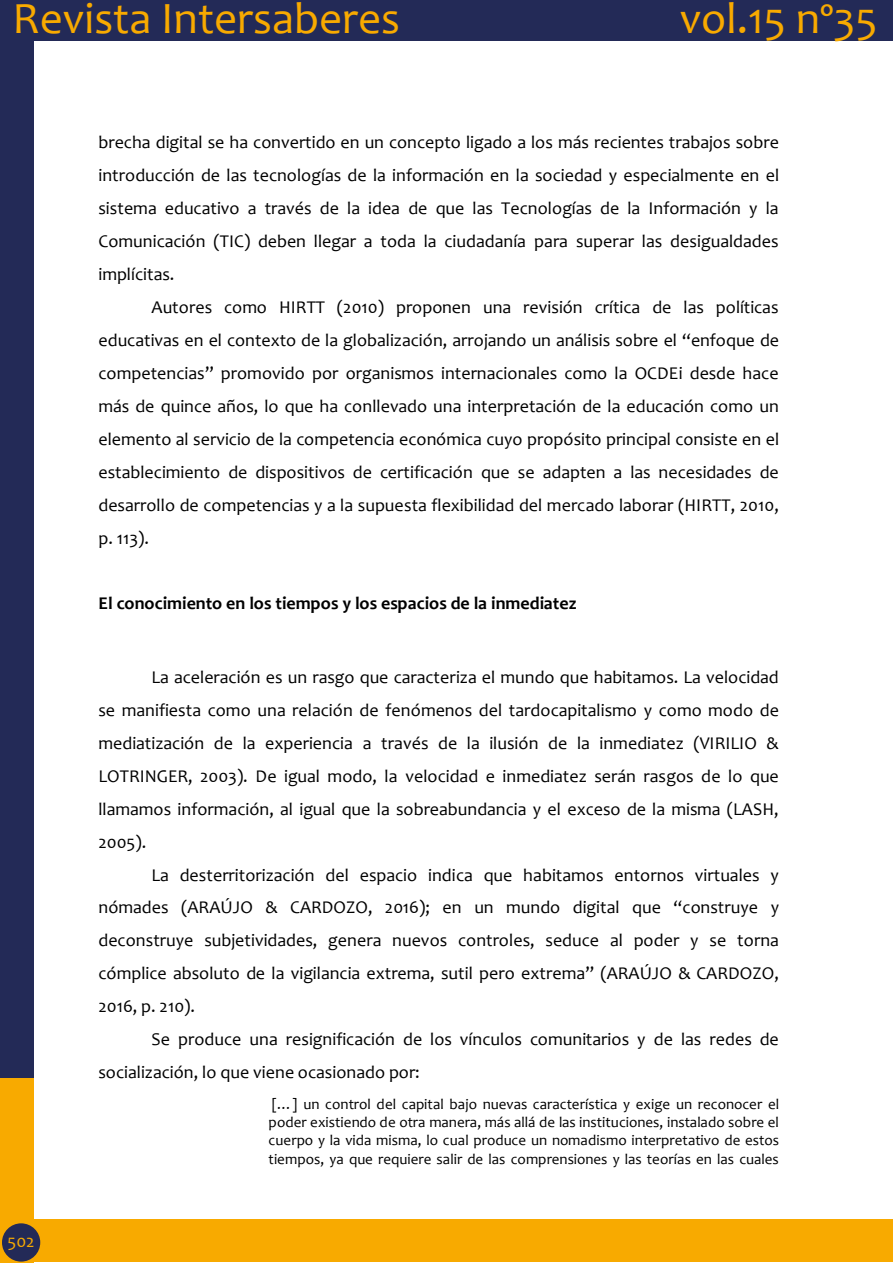
<style>
.page{position:relative;width:893px;height:1263px;background:#fff}
.page>*{position:absolute;margin:0;border:0;box-sizing:border-box;transform-origin:0 0}
.t1{font:45px "Candara";color:#f8aa00}
.t2{font:18px/33px "Candara";color:#000;text-align:justify}
.t3{font:700 18px "Candara";letter-spacing:.005em;color:#000}
.t4{font:18px "Candara";color:#f8aa00}
.t5{font:15px/18.3px "Candara";color:#000;text-align:justify}
</style>
<div class="page">
<div style="left:0;top:0;width:33px;height:1081px;background:#232a57"></div>
<div style="left:0;top:0;width:893px;height:41px;background:#232a57"></div>
<div style="left:0;top:1078px;width:33px;height:185px;background:#f8aa00"></div>
<div style="left:21px;top:1219px;width:872px;height:43px;background:#f8aa00"></div>
<div style="left:2px;top:1223px;width:38px;height:38px;background:#232a57;border-radius:50%"></div>
<h1 class="t1" style="left:13px;top:-9px;width:389px">Revista Intersaberes</h1>
<h1 class="t1" style="left:680px;top:-9px;width:199px">vol.15 nº35</h1>
<p class="t2" style="left:98px;top:126px;width:682px">brecha digital se ha convertido en un concepto ligado a los más recientes trabajos sobre introducción de las tecnologías de la información en la sociedad y especialmente en el sistema educativo a través de la idea de que las Tecnologías de la Información y la Comunicación (TIC) deben llegar a toda la ciudadanía para superar las desigualdades implícitas.</p>
<p class="t2" style="left:98px;top:290px;width:682px;text-indent:53px">Autores como HIRTT (2010) proponen una revisión crítica de las políticas educativas en el contexto de la globalización, arrojando un análisis sobre el “enfoque de competencias” promovido por organismos internacionales como la OCDEi desde hace más de quince años, lo que ha conllevado una interpretación de la educación como un elemento al servicio de la competencia económica cuyo propósito principal consiste en el establecimiento de dispositivos de certificación que se adapten a las necesidades de desarrollo de competencias y a la supuesta flexibilidad del mercado laborar (HIRTT, 2010, p. 113).</p>
<p class="t3" style="left:98px;top:592px;width:480px">El conocimiento en los tiempos y los espacios de la inmediatez</p>
<p class="t4" style="left:8px;top:1229px;width:29px">502</p>
<p class="t2" style="left:98px;top:660px;width:682px;text-indent:53px">La aceleración es un rasgo que caracteriza el mundo que habitamos. La velocidad se manifiesta como una relación de fenómenos del tardocapitalismo y como modo de mediatización de la experiencia a través de la ilusión de la inmediatez (VIRILIO &amp; LOTRINGER, 2003). De igual modo, la velocidad e inmediatez serán rasgos de lo que llamamos información, al igual que la sobreabundancia y el exceso de la misma (LASH, 2005).</p>
<p class="t2" style="left:98px;top:858px;width:682px;text-indent:53px">La desterritorización del espacio indica que habitamos entornos virtuales y nómades (ARAÚJO &amp; CARDOZO, 2016); en un mundo digital que “construye y deconstruye subjetividades, genera nuevos controles, seduce al poder y se torna cómplice absoluto de la vigilancia extrema, sutil pero extrema” (ARAÚJO &amp; CARDOZO, 2016, p. 210).</p>
<p class="t2" style="left:98px;top:1023px;width:682px;text-indent:53px">Se produce una resignificación de los vínculos comunitarios y de las redes de socialización, lo que viene ocasionado por:</p>
<p class="t5" style="left:269px;top:1094px;width:512px">[…] un control del capital bajo nuevas característica y exige un reconocer el poder existiendo de otra manera, más allá de las instituciones, instalado sobre el cuerpo y la vida misma, lo cual produce un nomadismo interpretativo de estos tiempos, ya que requiere salir de las comprensiones y las teorías en las cuales</p>
</div>
